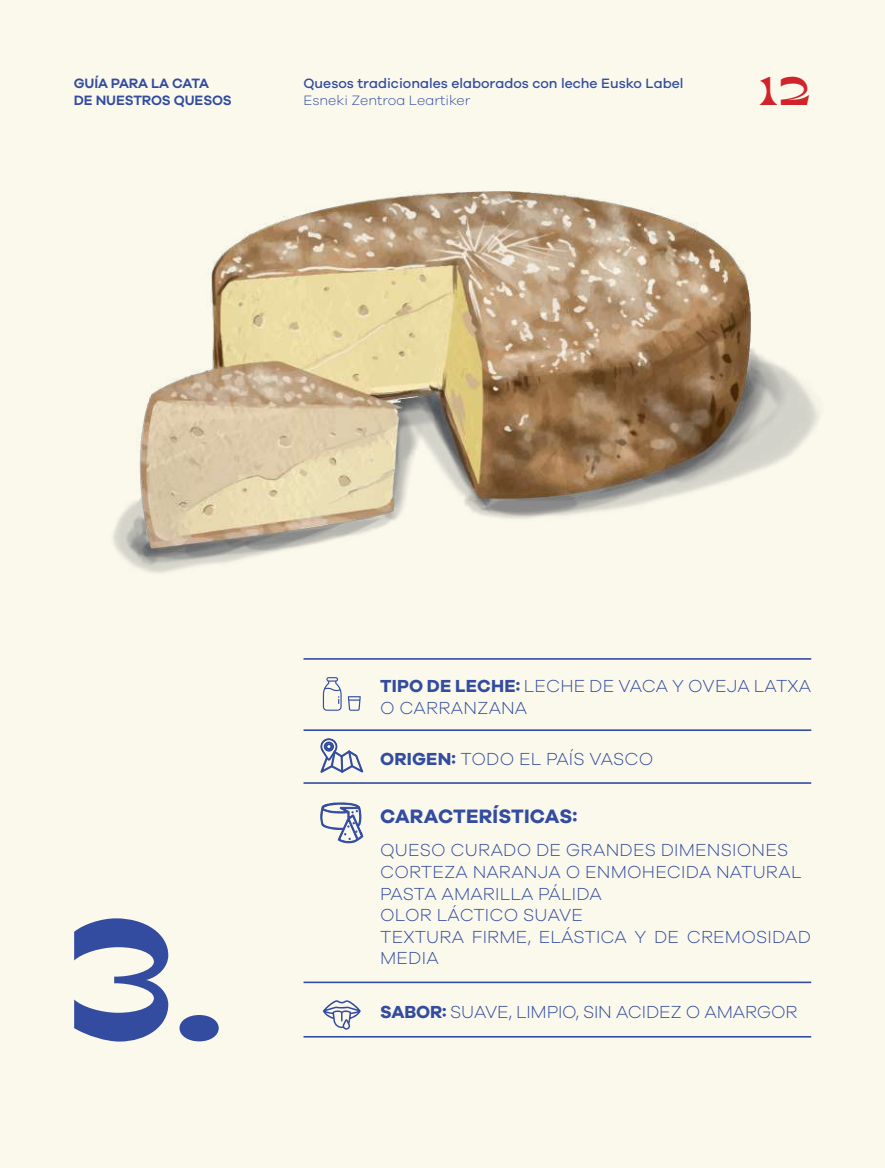
<style>
.page{position:relative;width:885px;height:1168px;background:#fff}
.page>*{position:absolute;margin:0;border:0;box-sizing:border-box;transform-origin:0 0}
.t1{font:700 expanded 160px "Kish";color:#334ca0}
.t2{font:700 expanded 38px "Kish";color:#d1232a}
.t3{font:700 20px "Galano Grotesque";letter-spacing:.01em;color:#334ca0}
.t4{font:300 18px/21.6px "Galano Grotesque";letter-spacing:.01em;color:#334ca0}
.t5{font:300 18px "Galano Grotesque";letter-spacing:-.01em;color:#334ca0}
.t6{font:500 14px "Galano Grotesque";color:#334ca0}
.t7{font:600 14px/16.8px "Galano Grotesque";letter-spacing:-.01em;color:#334ca0}
.t8{font:300 14px "Galano Grotesque";color:#334ca0}
.s1{font-weight:700}
</style>
<div class="page">
<div style="left:0;top:0;width:884px;height:1168px;background:#fbf9ec"></div>
<hr style="left:303px;top:729px;width:508px;height:2px;background:#334ca0">
<hr style="left:303px;top:782px;width:508px;height:2px;background:#334ca0">
<hr style="left:303px;top:981px;width:508px;height:2px;background:#334ca0">
<hr style="left:303px;top:1036px;width:508px;height:1px;background:#334ca0">
<hr style="left:303px;top:658px;width:508px;height:2px;background:#334ca0">
<svg style="left:348px;top:696px;width:13px;height:15px"></svg>
<svg style="left:323px;top:677px;width:18px;height:34px"></svg>
<svg style="left:320px;top:738px;width:43px;height:35px"></svg>
<svg style="left:320px;top:803px;width:43px;height:40px"></svg>
<img style="left:113px;top:191px;width:706px;height:382px">
<svg style="left:323px;top:1000px;width:38px;height:30px"></svg>
<p class="t7" style="left:74px;top:74px;width:160px">GUÍA PARA LA CATA<br>DE NUESTROS QUESOS</p>
<p class="t6" style="left:303px;top:75px;width:381px">Quesos tradicionales elaborados con leche Eusko Label</p>
<p class="t8" style="left:303px;top:91px;width:168px">Esneki Zentroa Leartiker</p>
<h2 class="t2" style="left:758px;top:63px;width:54px">12</h2>
<p class="t4" style="left:380px;top:675px;width:432px"><span class="s1">TIPO DE LECHE:</span> LECHE DE VACA Y OVEJA LATXA<br>O CARRANZANA</p>
<p class="t4" style="left:380px;top:747px;width:275px"><span class="s1">ORIGEN:</span> TODO EL PAÍS VASCO</p>
<h1 class="t1" style="left:58px;top:862px;width:165px">3.</h1>
<p class="t3" style="left:380px;top:804px;width:199px">CARACTERÍSTICAS:</p>
<p class="t4" style="left:380px;top:839px;width:432px">QUESO CURADO DE GRANDES DIMENSIONES<br>CORTEZA NARANJA O ENMOHECIDA NATURAL<br>PASTA AMARILLA PÁLIDA<br>OLOR LÁCTICO SUAVE<br>TEXTURA FIRME, ELÁSTICA Y DE CREMOSIDAD<br>MEDIA</p>
<p class="t5" style="left:380px;top:1001px;width:419px"><span class="s1">SABOR:</span> SUAVE, LIMPIO, SIN ACIDEZ O AMARGOR</p>
</div>
